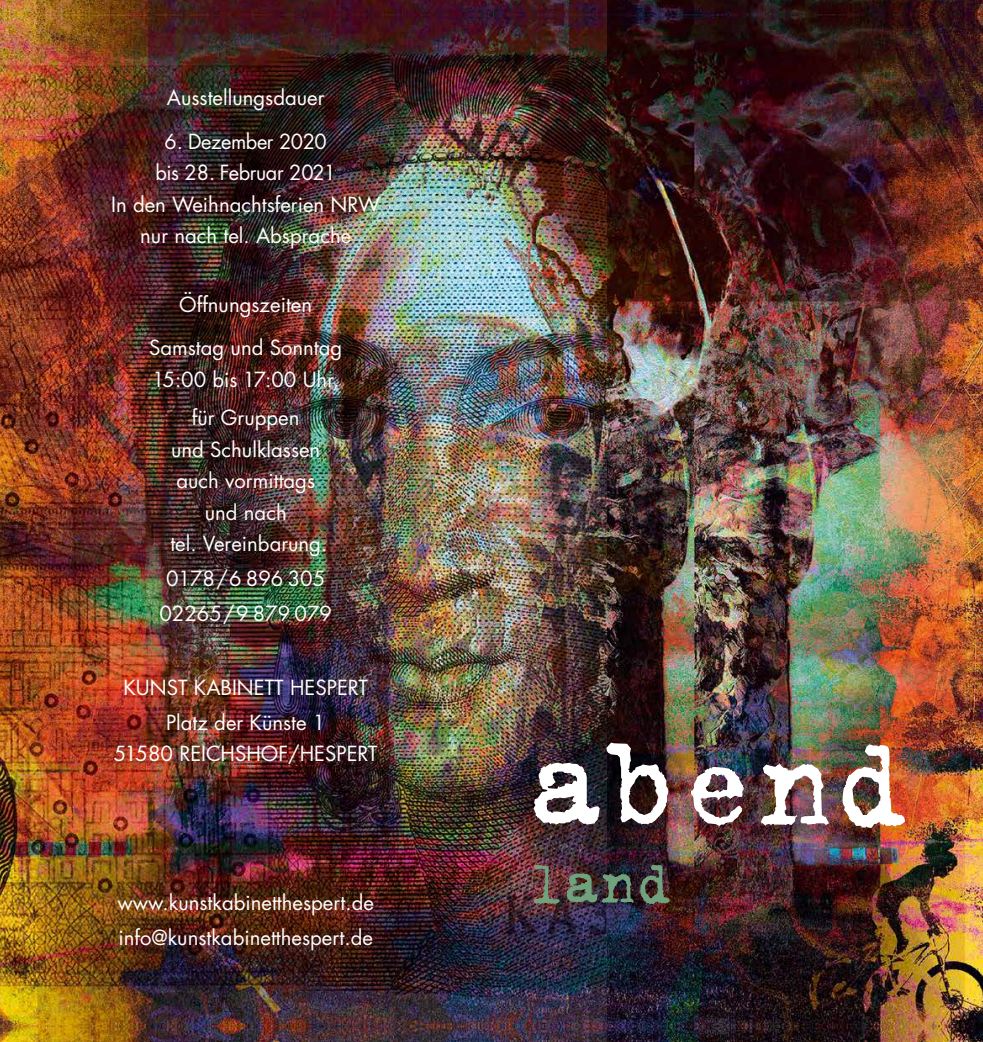
<style>
.page{position:relative;width:983px;height:1042px;background:#fff}
.page>*{position:absolute;margin:0;border:0;box-sizing:border-box;transform-origin:0 0}
.t1{font:138.78px "Trixie";color:#fff}
.t2{font:65.62px "Trixie";color:#71a27e}
.t3{font:20.3px/31.5px "Futura";color:#fff;text-align:center}
</style>
<div class="page">
<img style="left:0;top:0;width:982px;height:1042px">
<p class="t3" style="left:167px;top:81px;width:159px">Ausstellungsdauer</p>
<p class="t3" style="left:111px;top:125px;width:270px">6. Dezember 2020<br>bis 28. Februar 2021<br>In den Weihnachtsferien NRW nur nach tel. Absprache</p>
<p class="t3" style="left:149px;top:282px;width:194px;line-height:43.8px">Öffnungszeiten<br>Samstag und Sonntag</p>
<p class="t3" style="left:152px;top:360px;width:188px;line-height:38.5px">15:00 bis 17:00 Uhr, für Gruppen</p>
<p class="t3" style="left:170px;top:433px;width:158px">und Schulklassen auch vormittags und nach<br>tel. Vereinbarung.</p>
<p class="t3" style="left:159px;top:561px;width:174px;line-height:35px">0178/6 896 305<br>02265/9 879 079</p>
<p class="t3" style="left:123px;top:669px;width:246px;line-height:35px">KUNST KABINETT HESPERT<br>Platz der Künste 1</p>
<p class="t3" style="left:114px;top:738px;width:265px">51580 REICHSHOF/HESPERT</p>
<p class="t3" style="left:117px;top:885px;width:258px;line-height:35px;text-align:left">www.kunstkabinetthespert.de info@kunstkabinetthespert.de</p>
<h1 class="t1" style="left:527px;top:691px;width:383px">abend</h1>
<h2 class="t2" style="left:527px;top:839px;width:146px">land</h2>
</div>
